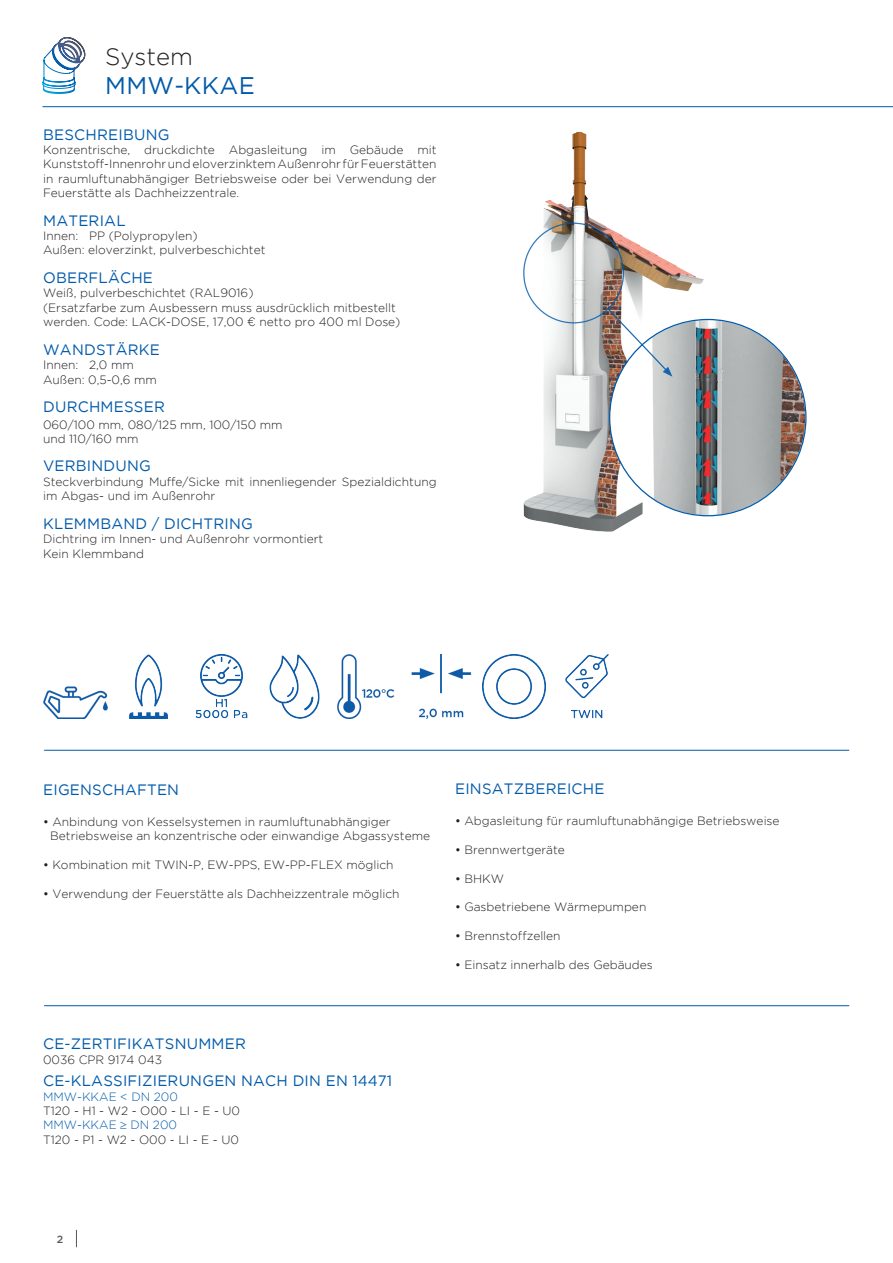
<style>
.page{position:relative;width:893px;height:1263px;background:#fff}
.page>*{position:absolute;margin:0;border:0;box-sizing:border-box;transform-origin:0 0}
.t1{font:24px "Gotham";letter-spacing:.015em;color:#015aaa}
.t2{font:300 24px "Gotham";color:#231f20}
.t3{font:15px "Gotham";letter-spacing:.015em;color:#015aaa}
.t4{font:300 12px/14.4px "Gotham";color:#231f20}
.t5{font:300 12px "Gotham";color:#015aaa}
.t6{font:500 10.5px "Gotham";color:#57585a}
.s1{font-weight:400}
.s2{color:#015aaa}
</style>
<div class="page">
<hr style="left:43px;top:106px;width:850px;height:1px;background:#015aaa">
<svg style="left:76px;top:1230px;width:1px;height:17px"></svg>
<svg style="left:42px;top:37px;width:44px;height:57px"></svg>
<img style="left:337px;top:655px;width:58px;height:64px">
<img style="left:411px;top:655px;width:61px;height:64px">
<img style="left:195px;top:655px;width:53px;height:64px">
<img style="left:269px;top:655px;width:51px;height:64px">
<img style="left:482px;top:655px;width:64px;height:64px">
<img style="left:565px;top:655px;width:44px;height:64px">
<img style="left:44px;top:686px;width:63px;height:33px">
<img style="left:129px;top:655px;width:39px;height:64px">
<img style="left:523px;top:131px;width:206px;height:401px">
<img style="left:610px;top:320px;width:195px;height:195px;border-radius:97px">
<img style="left:606px;top:307px;width:66px;height:70px">
<hr style="left:44px;top:750px;width:805px;height:1px;background:#015aaa">
<hr style="left:44px;top:1005px;width:805px;height:1px;background:#015aaa">
<h1 class="t2" style="left:105px;top:41px;width:89px">System</h1>
<h1 class="t1" style="left:105px;top:70px;width:151px">MMW-KKAE</h1>
<p class="t3" style="left:43px;top:125px;width:128px">BESCHREIBUNG</p>
<p class="t4" style="left:43px;top:142px;width:395px;text-align:justify">Konzentrische, druckdichte Abgasleitung im Gebäude mit Kunststoff-Innenrohr und eloverzinktem Außenrohr für Feuerstätten in raumluftunabhängiger Betriebsweise oder bei Verwendung der Feuerstätte als Dachheizzentrale.</p>
<p class="t3" style="left:43px;top:211px;width:84px">MATERIAL</p>
<p class="t4" style="left:43px;top:228px;width:224px">Innen: PP (Polypropylen)<br>Außen: eloverzinkt, pulverbeschichtet</p>
<p class="t3" style="left:43px;top:268px;width:111px">OBERFLÄCHE</p>
<p class="t4" style="left:43px;top:286px;width:359px">Weiß, pulverbeschichtet (RAL9016)<br>(Ersatzfarbe zum Ausbessern muss ausdrücklich mitbestellt werden. Code: LACK-DOSE, 17,00 € netto pro 400 ml Dose)</p>
<p class="t3" style="left:43px;top:340px;width:118px">WANDSTÄRKE</p>
<p class="t4" style="left:43px;top:357px;width:115px">Innen: 2,0 mm<br>Außen: 0,5-0,6 mm</p>
<p class="t3" style="left:43px;top:397px;width:123px">DURCHMESSER</p>
<p class="t4" style="left:43px;top:417px;width:241px">060/100 mm, 080/125 mm, 100/150 mm und 110/160 mm</p>
<p class="t3" style="left:43px;top:456px;width:109px">VERBINDUNG</p>
<p class="t4" style="left:43px;top:474px;width:395px">Steckverbindung Muffe/Sicke mit innenliegender Spezialdichtung im Abgas- und im Außenrohr</p>
<p class="t3" style="left:43px;top:514px;width:211px">KLEMMBAND / DICHTRING</p>
<p class="t4" style="left:43px;top:531px;width:282px">Dichtring im Innen- und Außenrohr vormontiert<br>Kein Klemmband</p>
<p class="t3" style="left:43px;top:780px;width:137px">EIGENSCHAFTEN</p>
<p class="t4" style="left:50px;top:814px;width:381px;text-indent:-7px"><span class="s1">•</span> Anbindung von Kesselsystemen in raumluftunabhängiger<br>Betriebsweise an konzentrische oder einwandige Abgassysteme</p>
<p class="t4" style="left:43px;top:857px;width:352px"><span class="s1">•</span> Kombination mit TWIN-P, EW-PPS, EW-PP-FLEX möglich</p>
<p class="t4" style="left:43px;top:886px;width:358px"><span class="s1">•</span> Verwendung der Feuerstätte als Dachheizzentrale möglich</p>
<p class="t3" style="left:455px;top:779px;width:151px">EINSATZBEREICHE</p>
<p class="t4" style="left:455px;top:813px;width:326px"><span class="s1">•</span> Abgasleitung für raumluftunabhängige Betriebsweise</p>
<p class="t4" style="left:455px;top:842px;width:111px"><span class="s1">•</span> Brennwertgeräte</p>
<p class="t4" style="left:455px;top:871px;width:50px"><span class="s1">•</span> BHKW</p>
<p class="t4" style="left:455px;top:900px;width:193px"><span class="s1">•</span> Gasbetriebene Wärmepumpen</p>
<p class="t4" style="left:455px;top:928px;width:107px"><span class="s1">•</span> Brennstoffzellen</p>
<p class="t4" style="left:455px;top:957px;width:199px"><span class="s1">•</span> Einsatz innerhalb des Gebäudes</p>
<p class="t3" style="left:43px;top:1034px;width:204px">CE-ZERTIFIKATSNUMMER</p>
<p class="t4" style="left:43px;top:1052px;width:120px">0036 CPR 9174 043</p>
<p class="t3" style="left:43px;top:1071px;width:351px">CE-KLASSIFIZIERUNGEN NACH DIN EN 14471</p>
<p class="t5" style="left:43px;top:1089px;width:136px">MMW-KKAE &lt; DN 200</p>
<p class="t4" style="left:43px;top:1103px;width:199px">T120 - H1 - W2 - O00 - LI - E - U0<br><span class="s2">MMW-KKAE</span> <span class="s2">≥ DN 200<br></span>T120 - P1 - W2 - O00 - LI - E - U0</p>
<p class="t6" style="left:57px;top:1232px;width:8px">2</p>
</div>
